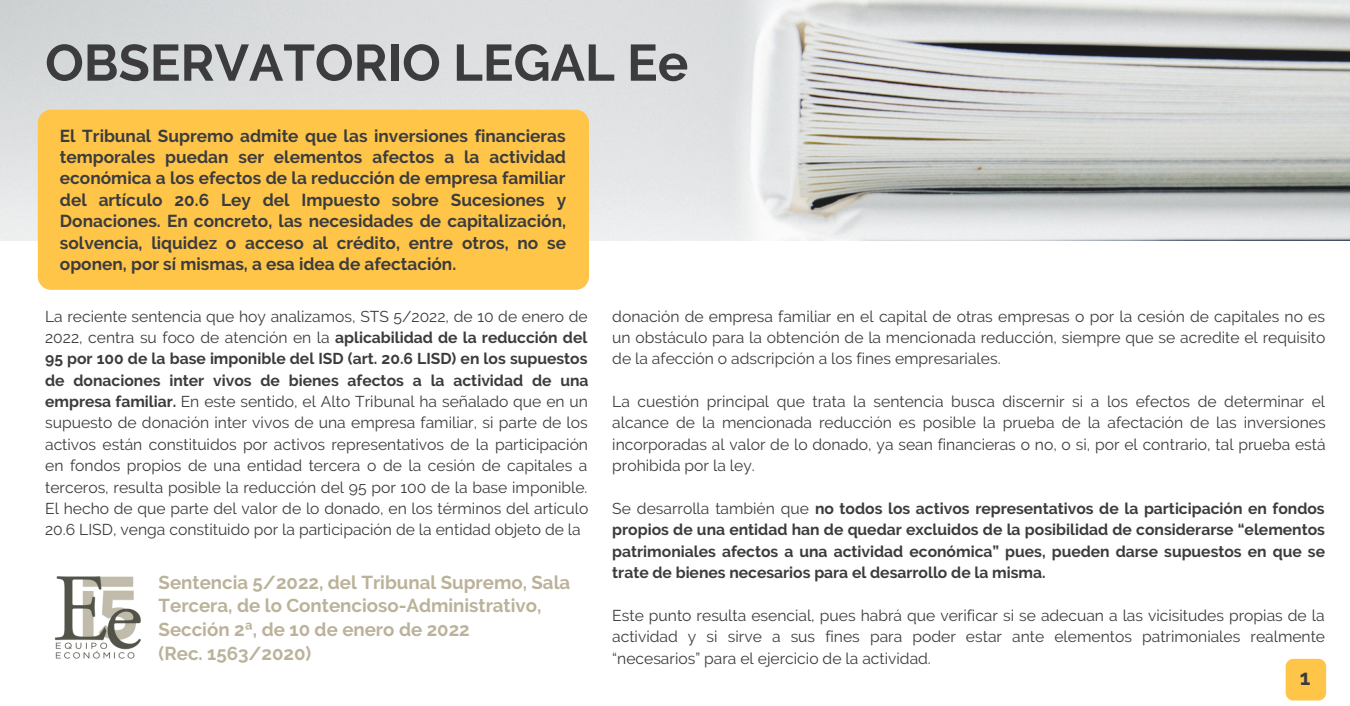
<style>
.page{position:relative;width:1350px;height:706px;background:#fff}
.page>*{position:absolute;margin:0;border:0;box-sizing:border-box;transform-origin:0 0}
.t1{font:700 51.15px "Raleway";color:#3c3c3e}
.t2{font:700 21.45px "Raleway";color:#3c3c3e}
.t3{font:700 18.75px/23.7px "Raleway";color:#bbb29a}
.t4{font:700 17.25px/21.3px "Raleway";color:#3c3c3e;text-align:justify}
.t5{font:15.6px/21.3px "Raleway";color:#3c3c3e;text-align:justify}
.t6{font:700 15.6px/21.3px "Raleway";color:#3c3c3e;text-align:justify}
.s1{font-weight:700}
.s2{font-weight:400}
</style>
<div class="page">
<img style="left:0;top:0;width:1350px;height:240px">
<div style="left:38px;top:110px;width:551px;height:180px;background:#ffc549;border-radius:13px"></div>
<img style="left:54px;top:576px;width:87px;height:83px">
<div style="left:1286px;top:658px;width:40px;height:42px;background:#ffc549;border-radius:8px"></div>
<p class="t1" style="left:45px;top:33px;width:645px">OBSERVATORIO LEGAL Ee</p>
<p class="t4" style="left:60px;top:125px;width:508px">El Tribunal Supremo admite que las inversiones financieras temporales puedan ser elementos afectos a la actividad económica a los efectos de la reducción de empresa familiar del artículo 20.6 Ley del Impuesto sobre Sucesiones y Donaciones. En concreto, las necesidades de capitalización, solvencia, liquidez o acceso al crédito, entre otros, no se oponen, por sí mismas, a esa idea de afectación.</p>
<p class="t5" style="left:45px;top:305px;width:545px">La reciente sentencia que hoy analizamos, STS 5/2022, de 10 de enero de 2022, centra su foco de atención en la <span class="s1">aplicabilidad de la reducción del 95 por 100 de la base imponible del ISD (art. 20.6 LISD) en los supuestos de donaciones inter vivos de bienes afectos a la actividad de una empresa familiar.</span> En este sentido, el Alto Tribunal ha señalado que en un supuesto de donación inter vivos de una empresa familiar, si parte de los activos están constituidos por activos representativos de la participación en fondos propios de una entidad tercera o de la cesión de capitales a terceros, resulta posible la reducción del 95 por 100 de la base imponible.<br>El hecho de que parte del valor de lo donado, en los términos del artículo 20.6 LISD, venga constituido por la participación de la entidad objeto de la</p>
<p class="t3" style="left:159px;top:570px;width:413px">Sentencia 5/2022, del Tribunal Supremo, Sala<br>Tercera, de lo Contencioso-Administrativo,<br>Sección 2ª, de 10 de enero de 2022</p>
<p class="t3" style="left:159px;top:641px;width:154px">(Rec. 1563/2020)</p>
<p class="t5" style="left:612px;top:305px;width:715px">donación de empresa familiar en el capital de otras empresas o por la cesión de capitales no es un obstáculo para la obtención de la mencionada reducción, siempre que se acredite el requisito de la afección o adscripción a los fines empresariales.</p>
<p class="t5" style="left:612px;top:391px;width:715px">La cuestión principal que trata la sentencia busca discernir si a los efectos de determinar el alcance de la mencionada reducción es posible la prueba de la afectación de las inversiones incorporadas al valor de lo donado, ya sean financieras o no, o si, por el contrario, tal prueba está prohibida por la ley.</p>
<p class="t6" style="left:612px;top:497px;width:714px"><span class="s2">Se desarrolla también que</span> no todos los activos representativos de la participación en fondos propios de una entidad han de quedar excluidos de la posibilidad de considerarse “elementos patrimoniales afectos a una actividad económica” pues, pueden darse supuestos en que se trate de bienes necesarios para el desarrollo de la misma.</p>
<p class="t5" style="left:612px;top:604px;width:714px">Este punto resulta esencial, pues habrá que verificar si se adecuan a las vicisitudes propias de la actividad y si sirve a sus fines para poder estar ante elementos patrimoniales realmente “necesarios” para el ejercicio de la actividad.</p>
<p class="t2" style="left:1300px;top:665px;width:12px">1</p>
</div>
